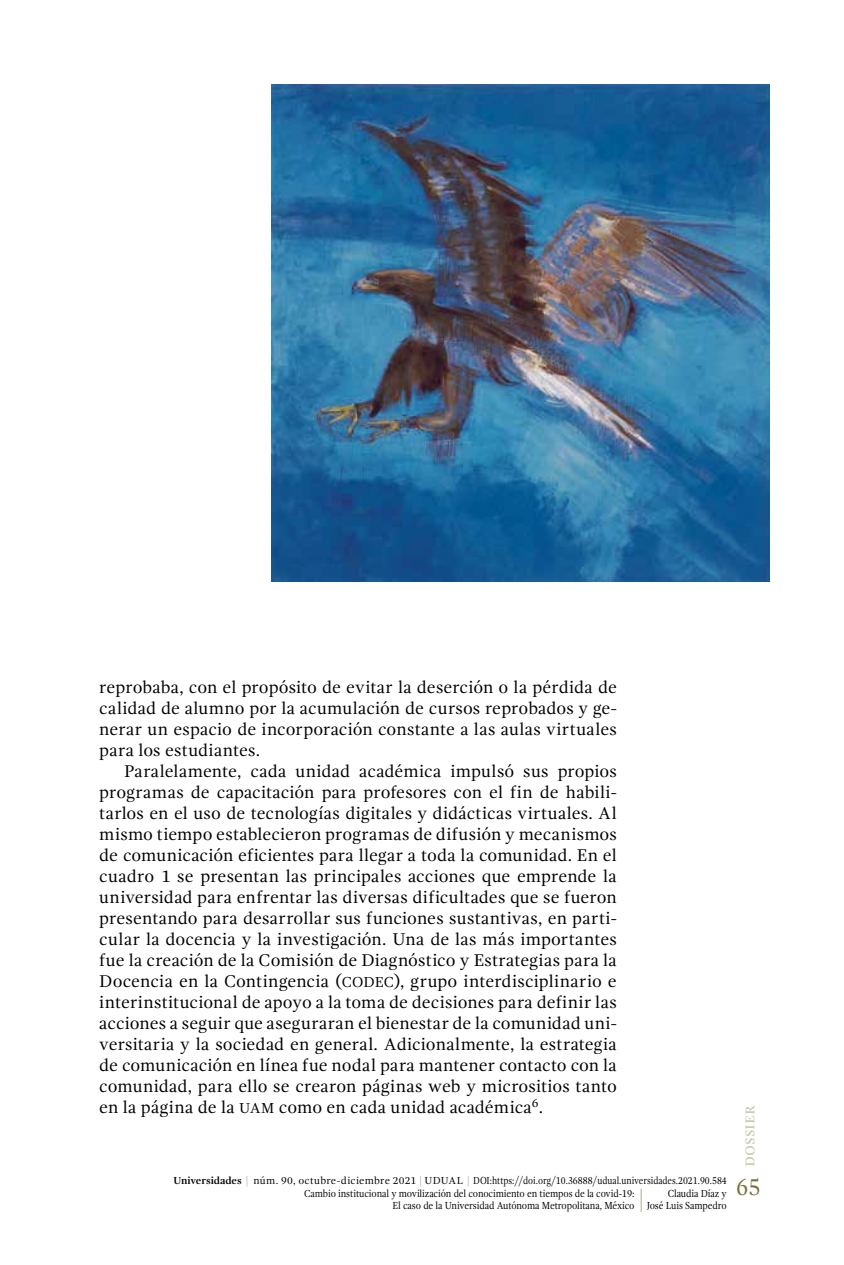
<style>
.page{position:relative;width:844px;height:1265px;background:#fff}
.page>*{position:absolute;margin:0;border:0;box-sizing:border-box;transform-origin:0 0}
.t1{font:24.5px "Gandhi Serif";color:#78703c;scale:.9 1}
.t2{font:17.5px/21px "Gandhi Serif";letter-spacing:.005em;color:#000;text-align:justify}
.t3{font:17.5px "Gandhi Serif";color:#c9c6b1}
.t4{font:10.5px/12.6px "Gandhi Serif";letter-spacing:-.005em;color:#000;text-align:right;scale:.9 1}
.t5{font:10.5px "Gandhi Serif";letter-spacing:-.005em;color:#000}
.s1{font-size:14.88px}
.s2{font-weight:700}
.s3{color:#aea98a}
</style>
<div class="page">
<svg style="left:640px;top:1189px;width:1px;height:23px"></svg>
<img style="left:272px;top:84px;width:497px;height:498px">
<p class="t2" style="left:99px;top:677px;width:519px">reprobaba, con el propósito de evitar la deserción o la pérdida de calidad de alumno por la acumulación de cursos reprobados y ge&shy;nerar un espacio de incorporación constante a las aulas virtuales para los estudiantes.</p>
<p class="t2" style="left:99px;top:761px;width:519px;text-indent:25px">Paralelamente, cada unidad académica impulsó sus propios programas de capacitación para profesores con el fin de habili&shy;tarlos en el uso de tecnologías digitales y didácticas virtuales. Al mismo tiempo establecieron programas de difusión y mecanismos de comunicación eficientes para llegar a toda la comunidad. En el cuadro 1 se presentan las principales acciones que emprende la universidad para enfrentar las diversas dificultades que se fueron presentando para desarrollar sus funciones sustantivas, en parti&shy;cular la docencia y la investigación. Una de las más importantes fue la creación de la Comisión de Diagnóstico y Estrategias para la Docencia en la Contingencia (<span class="s1">CODEC</span>), grupo interdisciplinario e interinstitucional de apoyo a la toma de decisiones para definir las acciones a seguir que aseguraran el bienestar de la comunidad uni&shy;versitaria y la sociedad en general. Adicionalmente, la estrategia de comunicación en línea fue nodal para mantener contacto con la comunidad, para ello se crearon páginas web y micrositios tanto en la página de la <span class="s1">UAM</span> como en cada unidad académica<sup>6</sup>.</p>
<p class="t5" style="left:173px;top:1175px;width:554px"><span class="s2">Universidades</span> <span class="s3">|</span> núm. 90, octubre-diciembre 2021 <span class="s3">|</span> UDUAL <span class="s3">|</span> DOI:https://doi.org/10.36888/udual.universidades.2021.90.584</p>
<p class="t4" style="left:304px;top:1187px;width:368px">Cambio institucional y movilización del conocimiento en tiempos de la covid-19:<br>El caso de la Universidad Autónoma Metropolitana, México</p>
<p class="t4" style="left:646px;top:1187px;width:90px">Claudia Díaz y<br>José Luis Sampedro</p>
<p class="t3" style="left:738px;top:1167px;width:63px;rotate:-90deg">dossier</p>
<h1 class="t1" style="left:736px;top:1173px;width:28px">65</h1>
</div>
